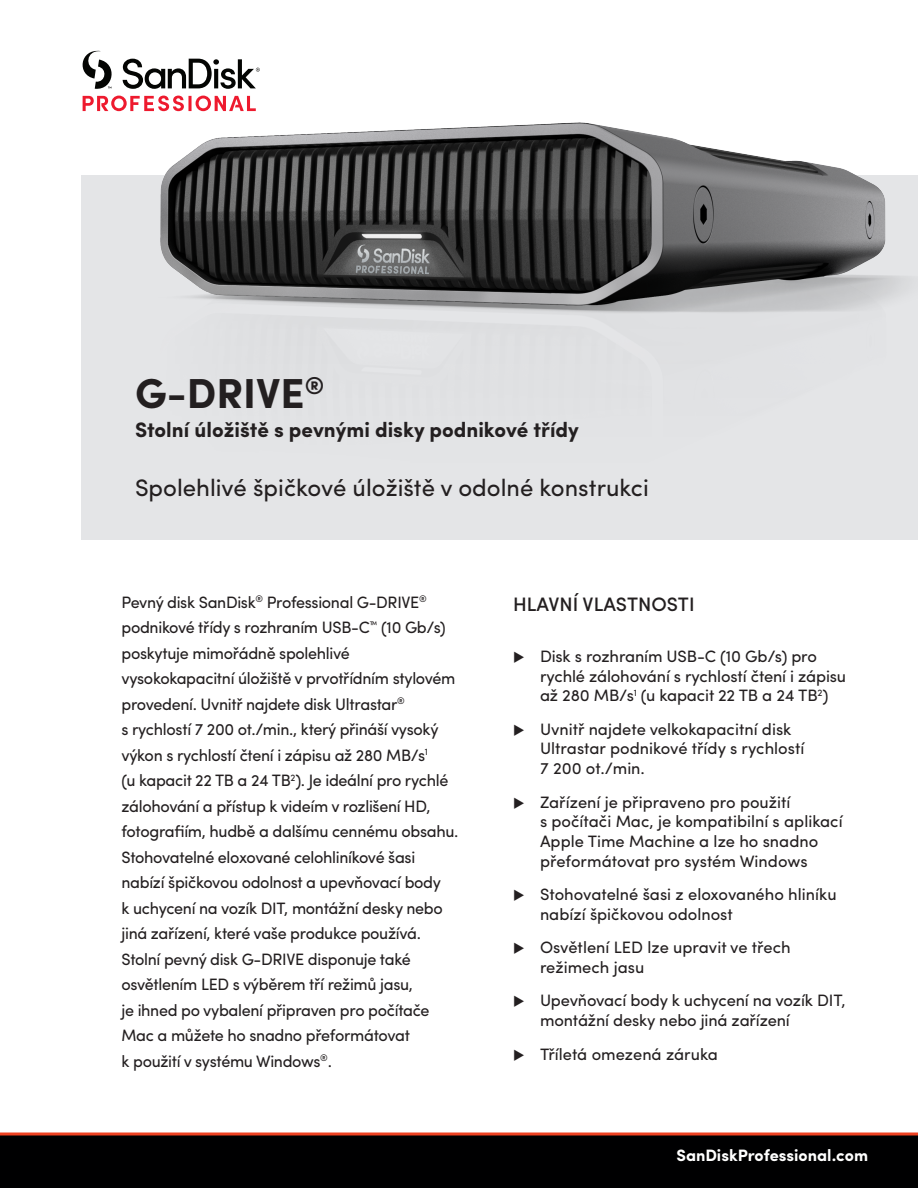
<style>
.page{position:relative;width:918px;height:1188px;background:#fff}
.page>*{position:absolute;margin:0;border:0;box-sizing:border-box;transform-origin:0 0}
.t1{font:700 42px "Sofia Pro";color:#231f20}
.t2{font:24px "Sofia Pro";color:#231f20}
.t3{font:700 21px "Sofia Pro";color:#231f20}
.t4{font:500 19.5px "Sofia Pro";color:#231f20}
.t5{font:16.5px/25.5px "Sofia Pro";letter-spacing:-.02em;color:#231f20}
.t6{font:16.5px/19.8px "Sofia Pro";color:#231f20}
.t7{font:700 16.5px "Sofia Pro";color:#fff}
</style>
<div class="page">
<svg style="left:83px;top:54px;width:4px;height:21px"></svg>
<svg style="left:83px;top:96px;width:4px;height:15px"></svg>
<svg style="left:0;top:1132px;width:918px;height:56px;background:#0f0505"></svg>
<img style="left:87px;top:50px;width:831px;height:490px">
<p class="t1" style="left:135px;top:361px;width:191px">G-DRIVE<sup>®</sup></p>
<p class="t3" style="left:135px;top:413px;width:445px">Stolní úložiště s pevnými disky podnikové třídy</p>
<p class="t2" style="left:135px;top:470px;width:515px">Spolehlivé špičkové úložiště v odolné konstrukci</p>
<p class="t5" style="left:122px;top:588px;width:338px">Pevný disk SanDisk<sup>®</sup> Professional G-DRIVE<sup>® </sup>podnikové třídy s rozhraním USB-C<sup>™</sup> (10 Gb/s) poskytuje mimořádně spolehlivé vysokokapacitní úložiště v prvotřídním stylovém provedení. Uvnitř najdete disk Ultrastar<sup>®<br></sup>s rychlostí 7 200 ot./min., který přináší vysoký výkon s rychlostí čtení i zápisu až 280 MB/s<sup>1<br></sup>(u kapacit 22 TB a 24 TB<sup>2</sup>). Je ideální pro rychlé zálohování a přístup k videím v rozlišení HD, fotografiím, hudbě a dalšímu cennému obsahu.<br>Stohovatelné eloxované celohliníkové šasi nabízí špičkovou odolnost a upevňovací body<br>k uchycení na vozík DIT, montážní desky nebo jiná zařízení, které vaše produkce používá.<br>Stolní pevný disk G-DRIVE disponuje také osvětlením LED s výběrem tří režimů jasu,<br>je ihned po vybalení připraven pro počítače Mac a můžete ho snadno přeformátovat<br>k použití v systému Windows<sup>®</sup>.</p>
<p class="t4" style="left:513px;top:589px;width:183px">HLAVNÍ VLASTNOSTI</p>
<p class="t5" style="left:540px;top:645px;width:308px;line-height:19.8px;text-indent:-27px">◆ Disk s rozhraním USB-C (10 Gb/s) pro rychlé zálohování s rychlostí čtení i zápisu až 280 MB/s<sup>1</sup> (u kapacit 22 TB a 24 TB<sup>2</sup>)</p>
<p class="t6" style="left:540px;top:718px;width:266px;text-indent:-27px">◆ Uvnitř najdete velkokapacitní disk<br>Ultrastar podnikové třídy s rychlostí<br>7 200 ot./min.</p>
<p class="t6" style="left:540px;top:791px;width:304px;text-indent:-27px">◆ Zařízení je připraveno pro použití<br>s počítači Mac, je kompatibilní s aplikací Apple Time Machine a lze ho snadno přeformátovat pro systém Windows</p>
<p class="t6" style="left:540px;top:883px;width:298px;text-indent:-27px">◆ Stohovatelné šasi z eloxovaného hliníku nabízí špičkovou odolnost</p>
<p class="t6" style="left:540px;top:936px;width:252px;text-indent:-27px">◆ Osvětlení LED lze upravit ve třech režimech jasu</p>
<p class="t5" style="left:540px;top:990px;width:307px;line-height:19.8px;text-indent:-27px">◆ Upevňovací body k uchycení na vozík DIT, montážní desky nebo jiná zařízení</p>
<p class="t6" style="left:513px;top:1043px;width:207px">◆ Tříletá omezená záruka</p>
<p class="t7" style="left:676px;top:1143px;width:193px">SanDiskProfessional.com</p>
</div>
